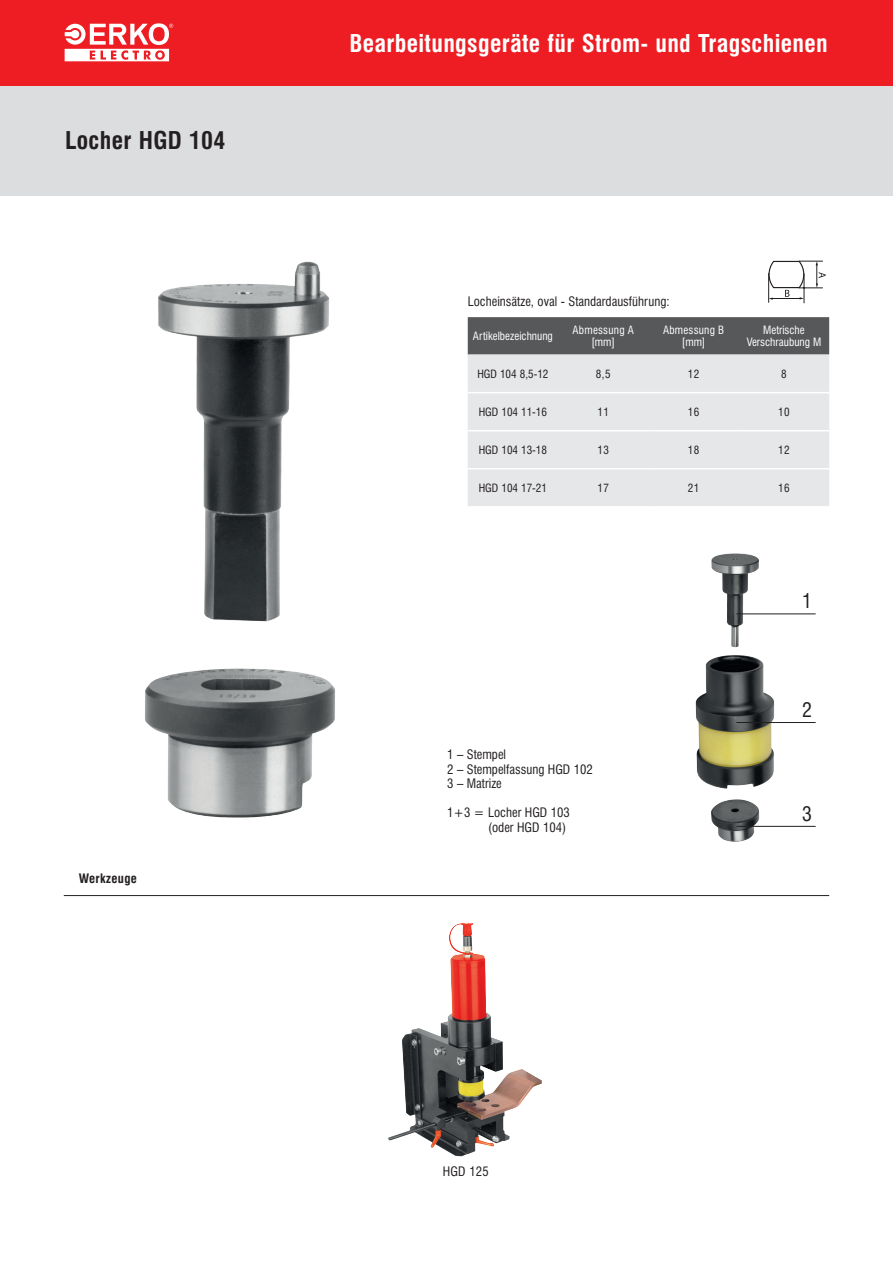
<style>
.page{position:relative;width:893px;height:1263px;background:#fff}
.page>*{position:absolute;margin:0;border:0;box-sizing:border-box;transform-origin:0 0}
._1_NAZWY_TYTULY{font:700 22.5px "Swis 721 Cn PL";letter-spacing:.015em;color:#fff}
._1_NAZWY_TYTULY-2{font:700 22.5px "Swis 721 Cn PL";letter-spacing:.015em;color:#231f20}
._1_NAZWY_TYTULY-3{font:18.6px "Swis 721 Cn PL";color:#231f20}
._01_txt_praski{font:12px/14.4px "Swis 721 Cn PL";color:#231f20}
._1_NAZWY_TYTULY-4{font:700 12px "Swis 721 Cn PL";letter-spacing:.03em;color:#231f20}
._1_NAZWY_TYTULY-5{font:12px "Swis 721 Cn PL";letter-spacing:.015em;color:#231f20}
._55_tabela{font:10.5px "Swis 721 Cn PL";color:#231f20}
.tabela_heder{font:10.5px/12px "Swis 721 Cn PL";color:#fff;text-align:center}
.tabela_heder-2{font:10.5px/12px "Swis 721 Cn PL";letter-spacing:.02em;color:#fff;text-align:center}
.tabela_cells_1{font:10.5px "Swis 721 Cn PL";letter-spacing:.05em;color:#231f20}
</style>
<div class="page">
<div style="left:0;top:85px;width:893px;height:111px;background:#dcdddf"></div>
<div style="left:0;top:0;width:893px;height:85px;background:#ee1d23"></div>
<svg style="left:65px;top:23px;width:108px;height:38px"></svg>
<svg style="left:768px;top:260px;width:58px;height:43px"></svg>
<div style="left:468px;top:317px;width:361px;height:38px;background:#57585a"></div>
<div style="left:468px;top:355px;width:361px;height:151px;background:#e6e7e9"></div>
<hr style="left:468px;top:392px;width:90px;height:1px;background:#fff">
<hr style="left:558px;top:392px;width:90px;height:1px;background:#fff">
<hr style="left:648px;top:392px;width:91px;height:1px;background:#fff">
<hr style="left:739px;top:392px;width:90px;height:1px;background:#fff">
<hr style="left:468px;top:430px;width:90px;height:1px;background:#fff">
<hr style="left:558px;top:430px;width:90px;height:1px;background:#fff">
<hr style="left:648px;top:430px;width:91px;height:1px;background:#fff">
<hr style="left:739px;top:430px;width:90px;height:1px;background:#fff">
<hr style="left:468px;top:468px;width:90px;height:1px;background:#fff">
<hr style="left:558px;top:468px;width:90px;height:1px;background:#fff">
<hr style="left:648px;top:468px;width:91px;height:1px;background:#fff">
<hr style="left:739px;top:468px;width:90px;height:1px;background:#fff">
<img style="left:145px;top:261px;width:190px;height:557px">
<img style="left:695px;top:553px;width:103px;height:289px">
<hr style="left:736px;top:613px;width:80px;height:1px;background:#231f20">
<hr style="left:736px;top:722px;width:80px;height:1px;background:#231f20">
<hr style="left:736px;top:826px;width:80px;height:1px;background:#231f20">
<hr style="left:64px;top:895px;width:765px;height:1px;background:#231f20">
<img style="left:388px;top:923px;width:106px;height:233px">
<p class="_1_NAZWY_TYTULY-2" style="left:65px;top:126px;width:162px">Locher HGD 104</p>
<p class="_1_NAZWY_TYTULY-4" style="left:79px;top:871px;width:60px">Werkzeuge</p>
<p class="_1_NAZWY_TYTULY" style="left:349px;top:29px;width:480px">Bearbeitungsgeräte für Strom- und Tragschienen</p>
<p class="_01_txt_praski" style="left:468px;top:294px;width:203px">Locheinsätze, oval - Standardausführung:</p>
<p class="tabela_heder" style="left:473px;top:330px;width:81px">Artikelbezeichnung</p>
<p class="tabela_heder-2" style="left:573px;top:324px;width:63px">Abmessung A [mm]</p>
<p class="tabela_heder-2" style="left:663px;top:324px;width:63px">Abmessung B [mm]</p>
<p class="tabela_heder" style="left:747px;top:324px;width:76px">Metrische<br>Verschraubung M</p>
<p class="_55_tabela" style="left:477px;top:367px;width:73px">HGD 104 8,5-12</p>
<p class="tabela_cells_1" style="left:596px;top:367px;width:16px">8,5</p>
<p class="tabela_cells_1" style="left:688px;top:367px;width:13px">12</p>
<p class="tabela_cells_1" style="left:781px;top:367px;width:7px">8</p>
<p class="_55_tabela" style="left:479px;top:405px;width:70px">HGD 104 11-16</p>
<p class="tabela_cells_1" style="left:597px;top:405px;width:13px">11</p>
<p class="tabela_cells_1" style="left:688px;top:405px;width:13px">16</p>
<p class="tabela_cells_1" style="left:778px;top:405px;width:13px">10</p>
<p class="_55_tabela" style="left:479px;top:443px;width:70px">HGD 104 13-18</p>
<p class="tabela_cells_1" style="left:597px;top:443px;width:13px">13</p>
<p class="tabela_cells_1" style="left:688px;top:443px;width:13px">18</p>
<p class="tabela_cells_1" style="left:778px;top:443px;width:13px">12</p>
<p class="_55_tabela" style="left:479px;top:481px;width:70px">HGD 104 17-21</p>
<p class="tabela_cells_1" style="left:597px;top:481px;width:13px">17</p>
<p class="tabela_cells_1" style="left:688px;top:481px;width:13px">21</p>
<p class="tabela_cells_1" style="left:778px;top:481px;width:13px">16</p>
<p class="_1_NAZWY_TYTULY-3" style="left:802px;top:589px;width:11px">1</p>
<p class="_01_txt_praski" style="left:447px;top:748px;width:60px">1 – Stempel</p>
<p class="_01_txt_praski" style="left:447px;top:762px;width:147px">2 – Stempelfassung HGD 102</p>
<p class="_01_txt_praski" style="left:447px;top:776px;width:56px">3 – Matrize</p>
<p class="_01_txt_praski" style="left:488px;top:805px;width:83px;text-indent:-41px">1+3 = Locher HGD 103 (oder HGD 104)</p>
<p class="_1_NAZWY_TYTULY-5" style="left:443px;top:1164px;width:48px">HGD 125</p>
<p class="_1_NAZWY_TYTULY-3" style="left:802px;top:698px;width:11px">2</p>
<p class="_1_NAZWY_TYTULY-3" style="left:802px;top:802px;width:11px">3</p>
</div>
